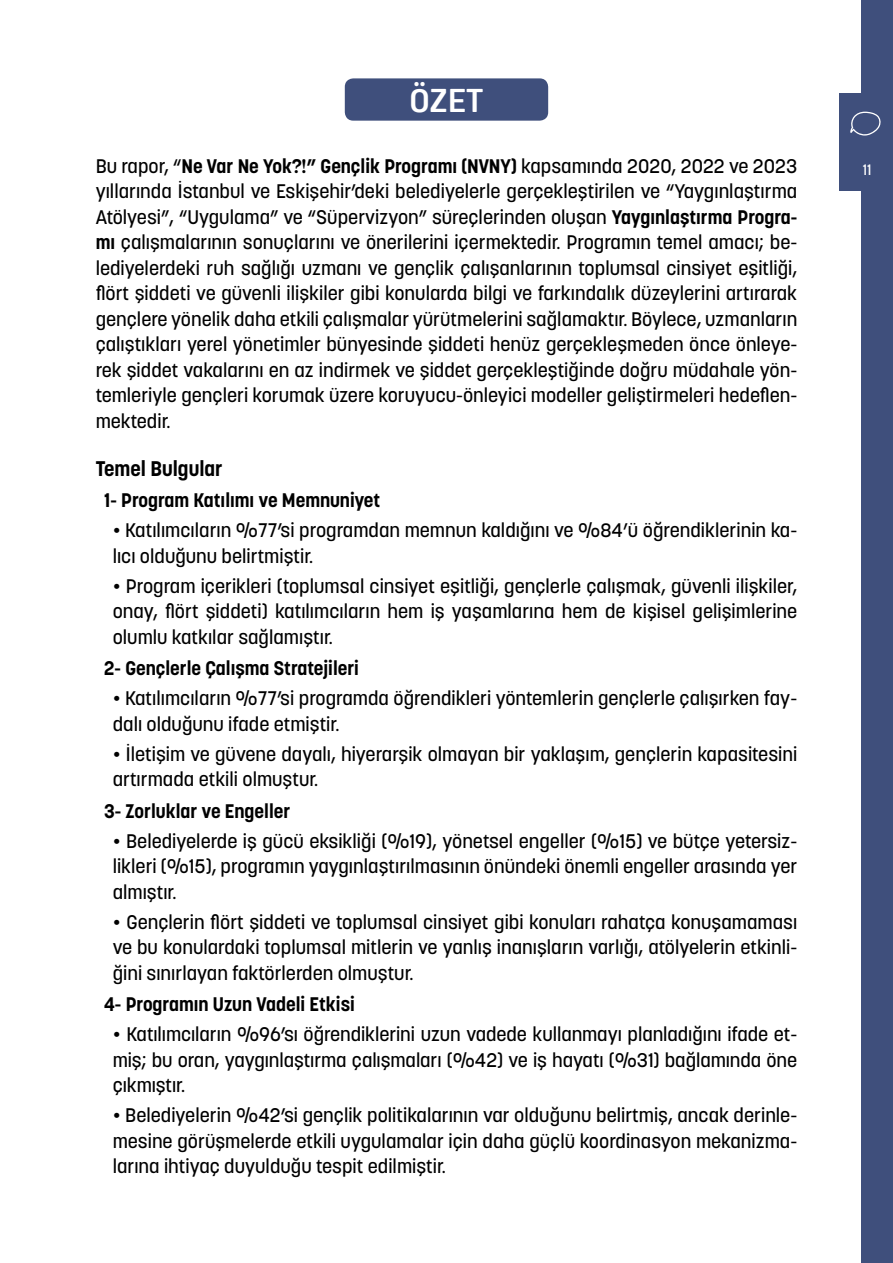
<style>
.page{position:relative;width:893px;height:1263px;background:#fff}
.page>*{position:absolute;margin:0;border:0;box-sizing:border-box;transform-origin:0 0}
.t1{font:700 34.35px "Kiro W03";color:#fff}
.t2{font:700 21px "Korolev";color:#000}
.t3{font:500 19.5px/25.5px "Korolev";color:#000;text-align:justify}
.t4{font:700 19.5px "Korolev";color:#000}
.t5{font:500 15px "Korolev";color:#fff}
.s1{font-weight:700}
.s2{font-family:"Axiforma";font-weight:400}
</style>
<div class="page">
<div style="left:861px;top:0;width:32px;height:1263px;background:#3f4f7c"></div>
<div style="left:839px;top:93px;width:54px;height:97px;background:#3f4f7c"></div>
<svg style="left:850px;top:112px;width:31px;height:24px"></svg>
<div style="left:345px;top:78px;width:203px;height:43px;background:#3f4f7c;border-radius:9px"></div>
<h1 class="t1" style="left:409px;top:81px;width:76px">ÖZET</h1>
<p class="t3" style="left:96px;top:153px;width:703px">Bu rapor, “<span class="s1">Ne Var Ne Yok?!” Gençlik Programı (NVNY)</span> kapsamında 2020, 2022 ve 2023</p>
<p class="t5" style="left:863px;top:160px;width:10px">11</p>
<p class="t3" style="left:96px;top:178px;width:703px">yıllarında İstanbul ve Eskişehir’deki belediyelerle gerçekleştirilen ve “Yaygınlaştırma Atölyesi”, “Uygulama” ve “Süpervizyon” süreçlerinden oluşan <span class="s1">Yaygınlaştırma Progra&shy;mı</span> çalışmalarının sonuçlarını ve önerilerini içermektedir. Programın temel amacı; be&shy;lediyelerdeki ruh sağlığı uzmanı ve gençlik çalışanlarının toplumsal cinsiyet eşitliği, flört şiddeti ve güvenli ilişkiler gibi konularda bilgi ve farkındalık düzeylerini artırarak gençlere yönelik daha etkili çalışmalar yürütmelerini sağlamaktır. Böylece, uzmanların çalıştıkları yerel yönetimler bünyesinde şiddeti henüz gerçekleşmeden önce önleye&shy;rek şiddet vakalarını en az indirmek ve şiddet gerçekleştiğinde doğru müdahale yön&shy;temleriyle gençleri korumak üzere koruyucu-önleyici modeller geliştirmeleri hedeflen&shy;mektedir.</p>
<p class="t2" style="left:96px;top:455px;width:128px">Temel Bulgular</p>
<p class="t4" style="left:104px;top:488px;width:278px">1- Program Katılımı ve Memnuniyet</p>
<p class="t3" style="left:113px;top:517px;width:686px"><span class="s2">•</span> Katılımcıların %77’si programdan memnun kaldığını ve %84’ü öğrendiklerinin ka&shy;lıcı olduğunu belirtmiştir.</p>
<p class="t3" style="left:113px;top:573px;width:686px"><span class="s2">•</span> Program içerikleri (toplumsal cinsiyet eşitliği, gençlerle çalışmak, güvenli ilişkiler, onay, flört şiddeti) katılımcıların hem iş yaşamlarına hem de kişisel gelişimlerine olumlu katkılar sağlamıştır.</p>
<p class="t4" style="left:104px;top:656px;width:256px">2- Gençlerle Çalışma Stratejileri</p>
<p class="t3" style="left:113px;top:685px;width:686px"><span class="s2">•</span> Katılımcıların %77’si programda öğrendikleri yöntemlerin gençlerle çalışırken fay&shy;dalı olduğunu ifade etmiştir.</p>
<p class="t3" style="left:113px;top:741px;width:686px"><span class="s2">•</span> İletişim ve güvene dayalı, hiyerarşik olmayan bir yaklaşım, gençlerin kapasitesini artırmada etkili olmuştur.</p>
<p class="t4" style="left:104px;top:798px;width:188px">3- Zorluklar ve Engeller</p>
<p class="t3" style="left:113px;top:828px;width:686px"><span class="s2">•</span> Belediyelerde iş gücü eksikliği (%19), yönetsel engeller (%15) ve bütçe yetersiz&shy;likleri (%15), programın yaygınlaştırılmasının önündeki önemli engeller arasında yer almıştır.</p>
<p class="t3" style="left:113px;top:909px;width:686px"><span class="s2">•</span> Gençlerin flört şiddeti ve toplumsal cinsiyet gibi konuları rahatça konuşamaması ve bu konulardaki toplumsal mitlerin ve yanlış inanışların varlığı, atölyelerin etkinli&shy;ğini sınırlayan faktörlerden olmuştur.</p>
<p class="t4" style="left:104px;top:992px;width:252px">4- Programın Uzun Vadeli Etkisi</p>
<p class="t3" style="left:113px;top:1021px;width:686px"><span class="s2">•</span> Katılımcıların %96’sı öğrendiklerini uzun vadede kullanmayı planladığını ifade et&shy;miş; bu oran, yaygınlaştırma çalışmaları (%42) ve iş hayatı (%31) bağlamında öne çıkmıştır.</p>
<p class="t3" style="left:113px;top:1102px;width:686px"><span class="s2">•</span> Belediyelerin %42’si gençlik politikalarının var olduğunu belirtmiş, ancak derinle&shy;mesine görüşmelerde etkili uygulamalar için daha güçlü koordinasyon mekanizma&shy;larına ihtiyaç duyulduğu tespit edilmiştir.</p>
</div>
